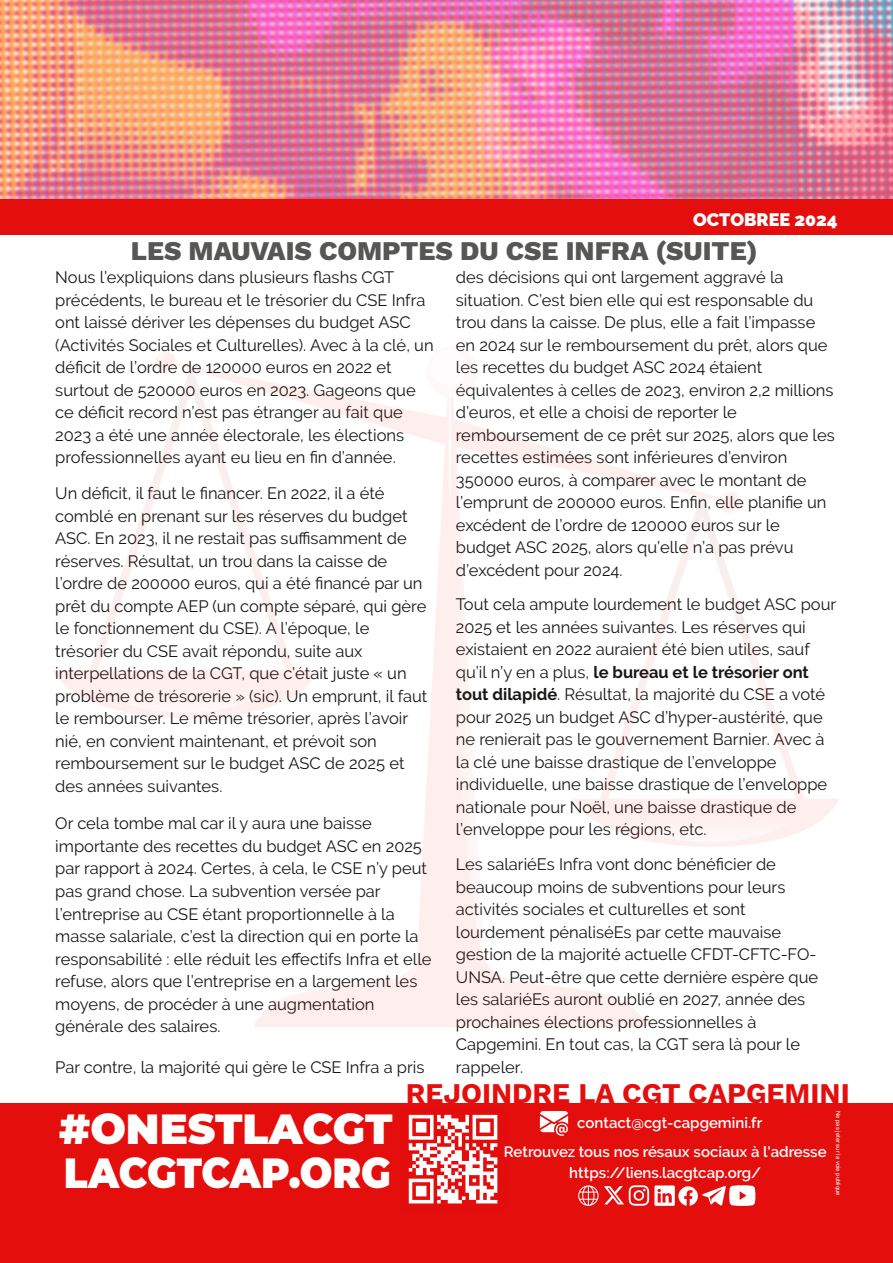
<style>
.page{position:relative;width:893px;height:1263px;background:#fff}
.page>*{position:absolute;margin:0;border:0;box-sizing:border-box;transform-origin:0 0}
.t1{font:900 42px "Montserrat";color:#fff;scale:.92 1}
.t2{font:900 42px "Montserrat";color:#fff}
.t3{font:700 28.5px "Work Sans";color:#e40e0d}
.t4{font:800 27px "Work Sans";color:#565655}
.t5{font:900 18px "Raleway";color:#fff}
.t6{font:16.5px/22.5px "Raleway";color:#181715}
.t7{font:600 15px/21px "Raleway";color:#fff;text-align:center}
.t8{font:6px "Arial";letter-spacing:-.005em;color:#fff}
.s1{font-weight:700}
</style>
<div class="page">
<div style="left:0;top:1104px;width:893px;height:159px;background:#e40e0d"></div>
<img style="left:0;top:0;width:893px;height:199px">
<div style="left:0;top:199px;width:893px;height:35px;background:#e40e0d"></div>
<svg style="left:409px;top:1115px;width:88px;height:88px"></svg>
<hr style="left:448px;top:1200px;width:14px;height:3px;background:#fff">
<hr style="left:476px;top:1200px;width:21px;height:3px;background:#fff">
<svg style="left:540px;top:1111px;width:28px;height:25px"></svg>
<svg style="left:578px;top:1185px;width:177px;height:21px"></svg>
<p class="t5" style="left:693px;top:209px;width:146px">OCTOBREE 2024</p>
<h3 class="t4" style="left:131px;top:235px;width:628px">LES MAUVAIS COMPTES DU CSE INFRA (SUITE)</h3>
<p class="t6" style="left:55px;top:266px;width:380px">Nous l’expliquions dans plusieurs flashs CGT précédents, le bureau et le trésorier du CSE Infra ont laissé dériver les dépenses du budget ASC (Activités Sociales et Culturelles). Avec à la clé, un déficit de l’ordre de 120000 euros en 2022 et surtout de 520000 euros en 2023. Gageons que ce déficit record n’est pas étranger au fait que 2023 a été une année électorale, les élections professionnelles ayant eu lieu en fin d’année.</p>
<p class="t6" style="left:55px;top:482px;width:373px">Un déficit, il faut le financer. En 2022, il a été comblé en prenant sur les réserves du budget ASC. En 2023, il ne restait pas suffisamment de réserves. Résultat, un trou dans la caisse de l’ordre de 200000 euros, qui a été financé par un prêt du compte AEP (un compte séparé, qui gère le fonctionnement du CSE). A l’époque, le trésorier du CSE avait répondu, suite aux interpellations de la CGT, que c’était juste « un problème de trésorerie » (sic). Un emprunt, il faut le rembourser. Le même trésorier, après l’avoir nié, en convient maintenant, et prévoit son remboursement sur le budget ASC de 2025 et des années suivantes.</p>
<p class="t6" style="left:55px;top:812px;width:378px">Or cela tombe mal car il y aura une baisse importante des recettes du budget ASC en 2025 par rapport à 2024. Certes, à cela, le CSE n’y peut pas grand chose. La subvention versée par l’entreprise au CSE étant proportionnelle à la masse salariale, c’est la direction qui en porte la responsabilité : elle réduit les effectifs Infra et elle refuse, alors que l’entreprise en a largement les moyens, de procéder à une augmentation générale des salaires.</p>
<p class="t6" style="left:55px;top:1055px;width:371px">Par contre, la majorité qui gère le CSE Infra a pris</p>
<p class="t6" style="left:456px;top:266px;width:380px">des décisions qui ont largement aggravé la situation. C’est bien elle qui est responsable du trou dans la caisse. De plus, elle a fait l’impasse en 2024 sur le remboursement du prêt, alors que les recettes du budget ASC 2024 étaient équivalentes à celles de 2023, environ 2,2 millions d’euros, et elle a choisi de reporter le remboursement de ce prêt sur 2025, alors que les recettes estimées sont inférieures d’environ 350000 euros, à comparer avec le montant de l’emprunt de 200000 euros. Enfin, elle planifie un excédent de l’ordre de 120000 euros sur le budget ASC 2025, alors qu’elle n’a pas prévu d’excédent pour 2024.</p>
<p class="t6" style="left:456px;top:593px;width:382px">Tout cela ampute lourdement le budget ASC pour 2025 et les années suivantes. Les réserves qui existaient en 2022 auraient été bien utiles, sauf qu’il n’y en a plus, <span class="s1">le bureau et le trésorier ont tout dilapidé</span>. Résultat, la majorité du CSE a voté pour 2025 un budget ASC d’hyper-austérité, que ne renierait pas le gouvernement Barnier. Avec à la clé une baisse drastique de l’enveloppe individuelle, une baisse drastique de l’enveloppe nationale pour Noël, une baisse drastique de l’enveloppe pour les régions, etc.</p>
<p class="t6" style="left:456px;top:853px;width:364px">Les salariéEs Infra vont donc bénéficier de beaucoup moins de subventions pour leurs activités sociales et culturelles et sont lourdement pénaliséEs par cette mauvaise gestion de la majorité actuelle CFDT-CFTC-FO-UNSA. Peut-être que cette dernière espère que les salariéEs auront oublié en 2027, année des prochaines élections professionnelles à Capgemini. En tout cas, la CGT sera là pour le rappeler.</p>
<h2 class="t3" style="left:406px;top:1077px;width:445px">REJOINDRE LA CGT CAPGEMINI</h2>
<h1 class="t2" style="left:59px;top:1103px;width:335px">#ONESTLACGT</h1>
<p class="t8" style="left:842px;top:1111px;width:87px;rotate:90deg">Ne pas jeter sur la voie publique</p>
<p class="t7" style="left:577px;top:1112px;width:187px">contact@cgt-capgemini.fr</p>
<p class="t7" style="left:504px;top:1141px;width:324px">Retrouvez tous nos résaux sociaux à l'adresse https://liens.lacgtcap.org/</p>
<h1 class="t1" style="left:64px;top:1147px;width:357px">LACGTCAP.ORG</h1>
</div>
